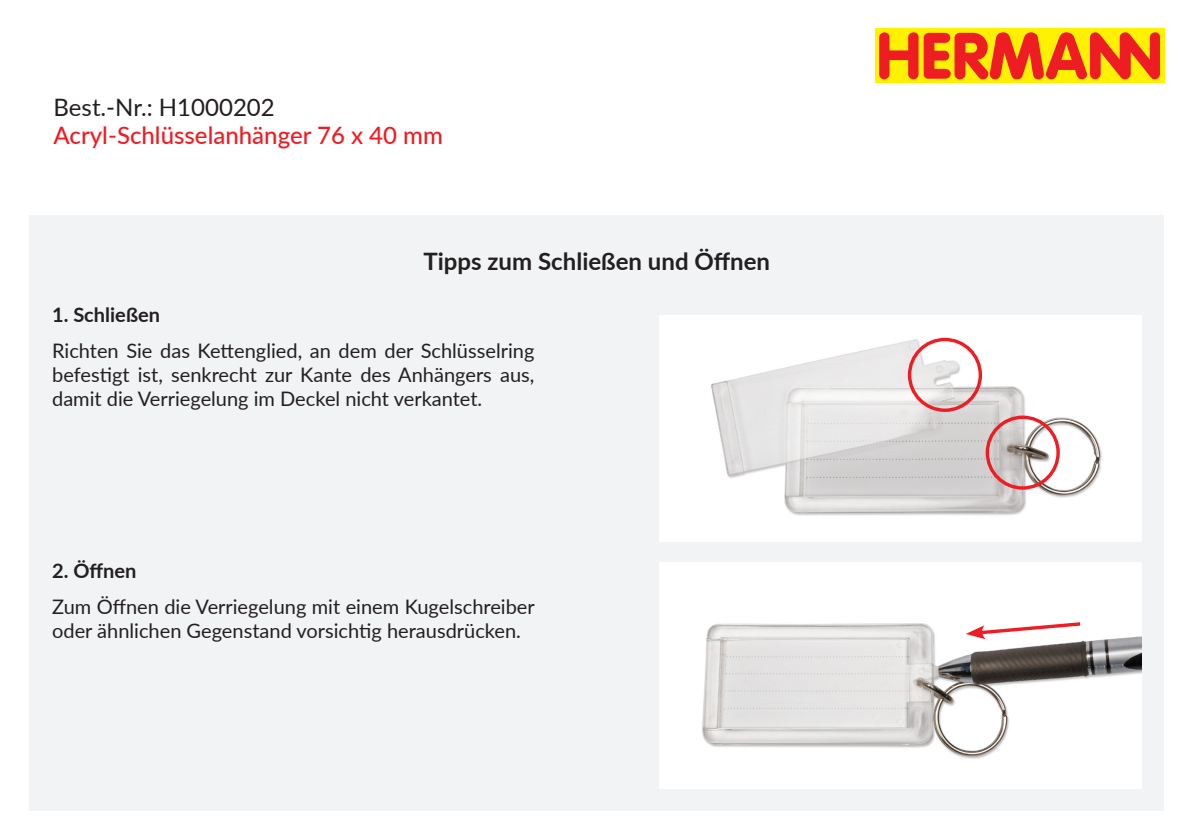
<style>
.page{position:relative;width:1190px;height:838px;background:#fff}
.page>*{position:absolute;margin:0;border:0;box-sizing:border-box;transform-origin:0 0}
.t1{font:500 24px "Lato";color:#ee1d23}
.t2{font:700 24px "Lato";color:#231f20}
.t3{font:24px "Lato";color:#231f20}
.t4{font:20px/24px "Lato";color:#231f20;text-align:justify}
.t5{font:700 20px "Lato";color:#231f20}
</style>
<div class="page">
<div style="left:29px;top:215px;width:1134px;height:596px;background:#f2f3f4"></div>
<div style="left:874px;top:29px;width:289px;height:54px;background:#fff101"></div>
<svg style="left:879px;top:32px;width:280px;height:47px"></svg>
<div style="left:659px;top:562px;width:482px;height:227px;background:#fff"></div>
<div style="left:659px;top:315px;width:482px;height:227px;background:#fff"></div>
<img style="left:702px;top:623px;width:439px;height:136px">
<img style="left:711px;top:337px;width:391px;height:179px">
<div style="left:907px;top:338px;width:74px;height:74px;border:3px solid #ee1d23;border-radius:50%"></div>
<div style="left:985px;top:415px;width:74px;height:75px;border:3px solid #ee1d23;border-radius:50%"></div>
<svg style="left:965px;top:622px;width:118px;height:17px"></svg>
<p class="t3" style="left:54px;top:90px;width:223px">Best.-Nr.: H1000202</p>
<p class="t1" style="left:54px;top:118px;width:390px">Acryl-Schlüsselanhänger 76 x 40 mm</p>
<p class="t2" style="left:423px;top:244px;width:348px">Tipps zum Schließen und Öffnen</p>
<p class="t5" style="left:52px;top:300px;width:109px">1. Schließen</p>
<p class="t4" style="left:52px;top:337px;width:483px">Richten Sie das Kettenglied, an dem der Schlüsselring befestigt ist, senkrecht zur Kante des Anhängers aus, damit die Verriegelung im Deckel nicht verkantet.</p>
<p class="t5" style="left:52px;top:556px;width:86px">2. Öffnen</p>
<p class="t4" style="left:52px;top:593px;width:484px">Zum Öffnen die Verriegelung mit einem Kugelschreiber oder ähnlichen Gegenstand vorsichtig herausdrücken.</p>
</div>
